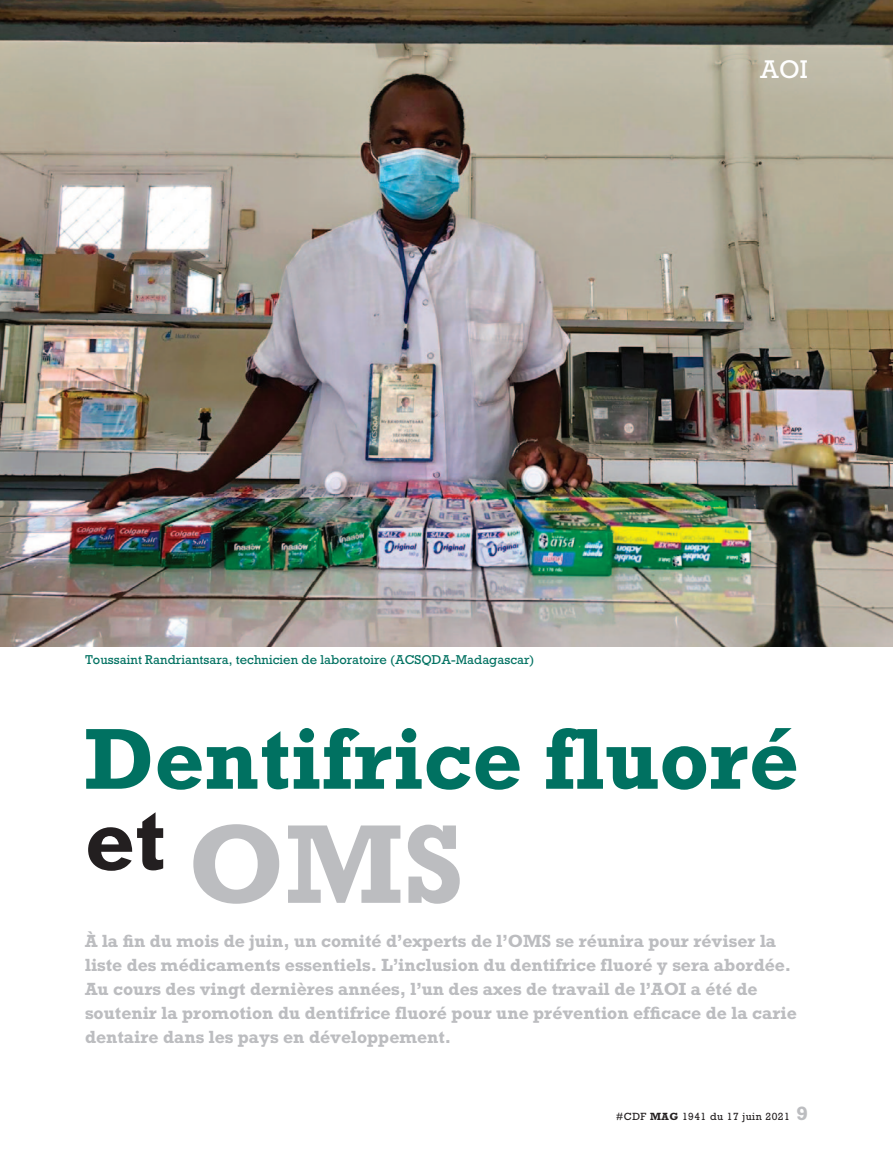
<style>
.page{position:relative;width:893px;height:1149px;background:#fff}
.page>*{position:absolute;margin:0;border:0;box-sizing:border-box;transform-origin:0 0}
.t1{font:700 105px "Rockwell";color:#bcbdc0}
.t2{font:700 81px "Rockwell";color:#007161}
.t3{font:24px "Rockwell";color:#fff}
.t4{font:700 16.5px/24px "Rockwell";color:#bcbdc0}
.t5{font:12px "Rockwell";color:#007161}
.t6{font:9.75px "Rockwell";letter-spacing:.05em;color:#231f20}
.s1{font-weight:700}
.s2{font-weight:700;font-size:18px;color:#bcbdc0}
</style>
<div class="page">
<img style="left:0;top:0;width:893px;height:646px">
<p class="t3" style="left:760px;top:60px;width:50px">AOI</p>
<p class="t5" style="left:85px;top:655px;width:451px">Toussaint Randriantsara, technicien de laboratoire (ACSQDA-Madagascar)</p>
<p class="t2" style="left:85px;top:733px;width:715px">Dentifrice fluoré</p>
<p class="t1" style="left:85px;top:831px;width:380px"><sup>et</sup> OMS</p>
<p class="t4" style="left:85px;top:930px;width:713px">À la fin du mois de juin, un comité d’experts de l’OMS se réunira pour réviser la liste des médicaments essentiels. L’inclusion du dentifrice fluoré y sera abordée.<br>Au cours des vingt dernières années, l’un des axes de travail de l’AOI a été de soutenir la promotion du dentifrice fluoré pour une prévention efficace de la carie dentaire dans les pays en développement.</p>
<p class="t6" style="left:616px;top:1112px;width:193px">#CDF <span class="s1">MAG</span> 1941 du 17 juin 2021 <span class="s2">9</span></p>
</div>
